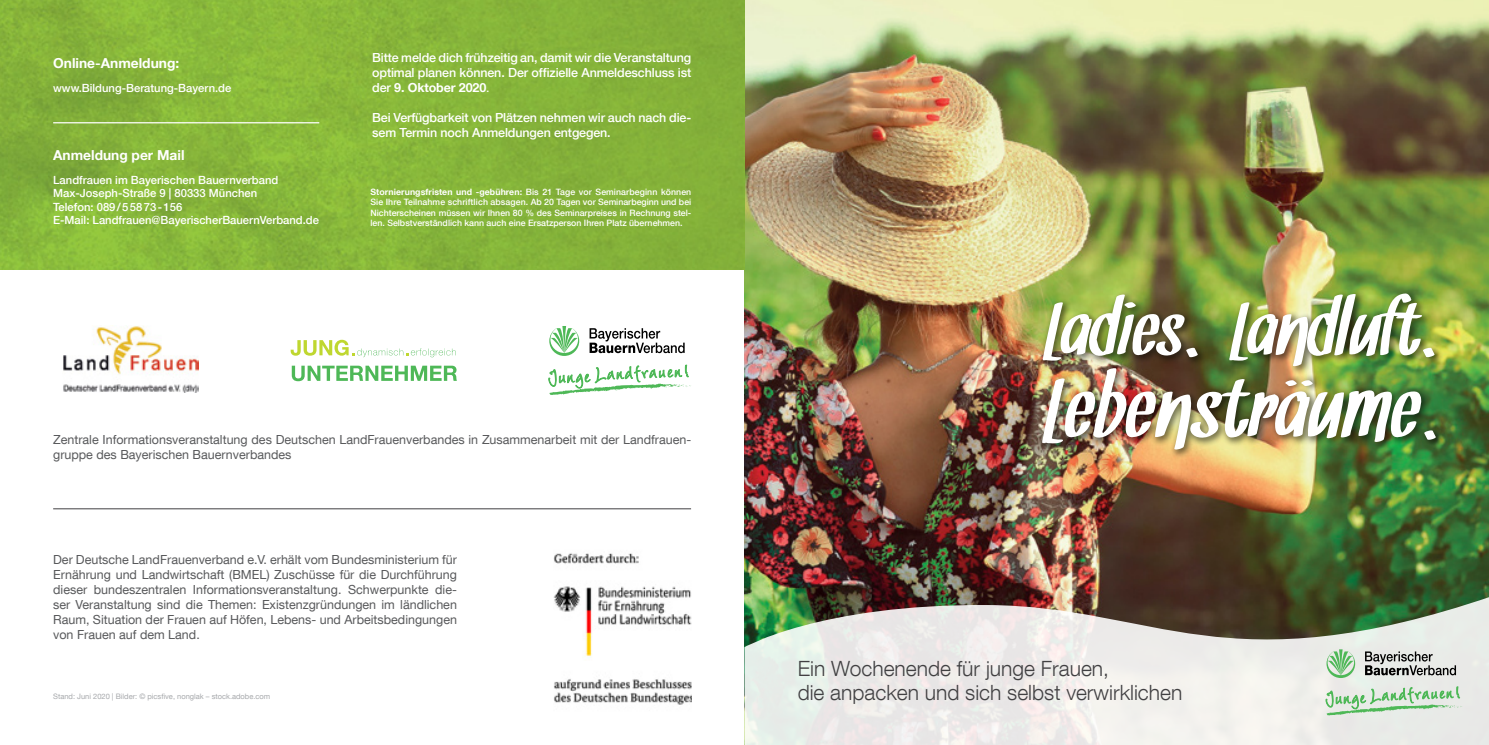
<style>
.page{position:relative;width:1489px;height:745px;background:#fff}
.page>*{position:absolute;margin:0;border:0;box-sizing:border-box;transform-origin:0 0}
.t1{font:300 21px/23.8px "Helvetica Neue LT Com";color:#414042}
.t2{font:700 13.75px "Helvetica Neue LT Com";color:#fff}
.t3{font:12.5px/15px "Helvetica Neue LT Com";color:#58595b}
.t4{font:500 12.5px/15px "Helvetica Neue LT Com";letter-spacing:-.01em;color:#fff;text-align:justify}
.t5{font:500 11.25px/13.5px "Helvetica Neue LT Com";color:#fff}
.t6{font:500 8.75px/10.5px "Helvetica Neue LT Com";color:#fff;text-align:justify}
.t7{font:7.5px "Helvetica Neue LT Com";color:#a7a9ac}
.s1{font-weight:700}
.s2{font-weight:400}
</style>
<div class="page">
<img style="left:744px;top:0;width:744px;height:595px">
<div style="left:1038px;top:363px;width:406px;height:95px;background:#000;opacity:.5"></div>
<div style="left:1039px;top:288px;width:405px;height:87px;background:#000;opacity:.5"></div>
<img style="left:1041px;top:293px;width:394px;height:156px">
<svg style="left:744px;top:595px;width:744px;height:149px;background:#cccdc5"></svg>
<svg style="left:1325px;top:649px;width:137px;height:66px;background:#c2d2c2"></svg>
<img style="left:0;top:0;width:744px;height:269px">
<hr style="left:53px;top:122px;width:266px;height:1px;background:#fff">
<svg style="left:548px;top:326px;width:143px;height:69px"></svg>
<img style="left:63px;top:326px;width:136px;height:66px">
<svg style="left:292px;top:365px;width:165px;height:16px"></svg>
<svg style="left:291px;top:339px;width:165px;height:18px"></svg>
<img style="left:554px;top:553px;width:138px;height:152px">
<hr style="left:53px;top:508px;width:638px;height:1px;background:#414042">
<p class="t2" style="left:53px;top:55px;width:127px">Online-Anmeldung:</p>
<p class="t5" style="left:53px;top:81px;width:180px">www.Bildung-Beratung-Bayern.de</p>
<p class="t2" style="left:53px;top:146px;width:133px">Anmeldung per Mail</p>
<p class="t5" style="left:53px;top:173px;width:267px">Landfrauen im Bayerischen Bauernverband Max-Joseph-Straße 9 | 80333 München<br>Telefon: 089/55873-156<br>E-Mail: Landfrauen@BayerischerBauernVerband.de</p>
<p class="t4" style="left:372px;top:49px;width:320px">Bitte melde dich frühzeitig an, damit wir die Veranstaltung optimal planen können. Der offizielle Anmeldeschluss ist der <span class="s1">9. Oktober 2020</span><span class="s2">.</span></p>
<p class="t4" style="left:372px;top:109px;width:320px">Bei Verfügbarkeit von Plätzen nehmen wir auch nach die&shy;sem Termin noch Anmeldungen entgegen.</p>
<p class="t6" style="left:370px;top:186px;width:322px"><span class="s1">Stornierungsfristen und -gebühren:</span> Bis 21 Tage vor Seminarbeginn können Sie Ihre Teilnahme schriftlich absagen. Ab 20 Tagen vor Seminarbeginn und bei Nichterscheinen müssen wir Ihnen 80 % des Seminarpreises in Rechnung stel&shy;len. Selbstverständlich kann auch eine Ersatzperson Ihren Platz übernehmen.</p>
<p class="t3" style="left:53px;top:431px;width:639px">Zentrale Informationsveranstaltung des Deutschen LandFrauenverbandes in Zusammenarbeit mit der Landfrauen&shy;gruppe des Bayerischen Bauernverbandes</p>
<p class="t3" style="left:53px;top:551px;width:405px;text-align:justify">Der Deutsche LandFrauenverband e.V. erhält vom Bundesministerium für Ernährung und Landwirtschaft (BMEL) Zuschüsse für die Durchführung dieser bundeszentralen Informationsveranstaltung. Schwerpunkte die&shy;ser Veranstaltung sind die Themen: Existenzgründungen im ländlichen Raum, Situation der Frauen auf Höfen, Lebens- und Arbeitsbedingungen von Frauen auf dem Land.</p>
<p class="t7" style="left:53px;top:691px;width:218px">Stand: Juni 2020 | Bilder: © picsfive, nonglak – stock.adobe.com</p>
<h1 class="t1" style="left:797px;top:656px;width:386px">Ein Wochenende für junge Frauen,<br>die anpacken und sich selbst verwirklichen</h1>
</div>
